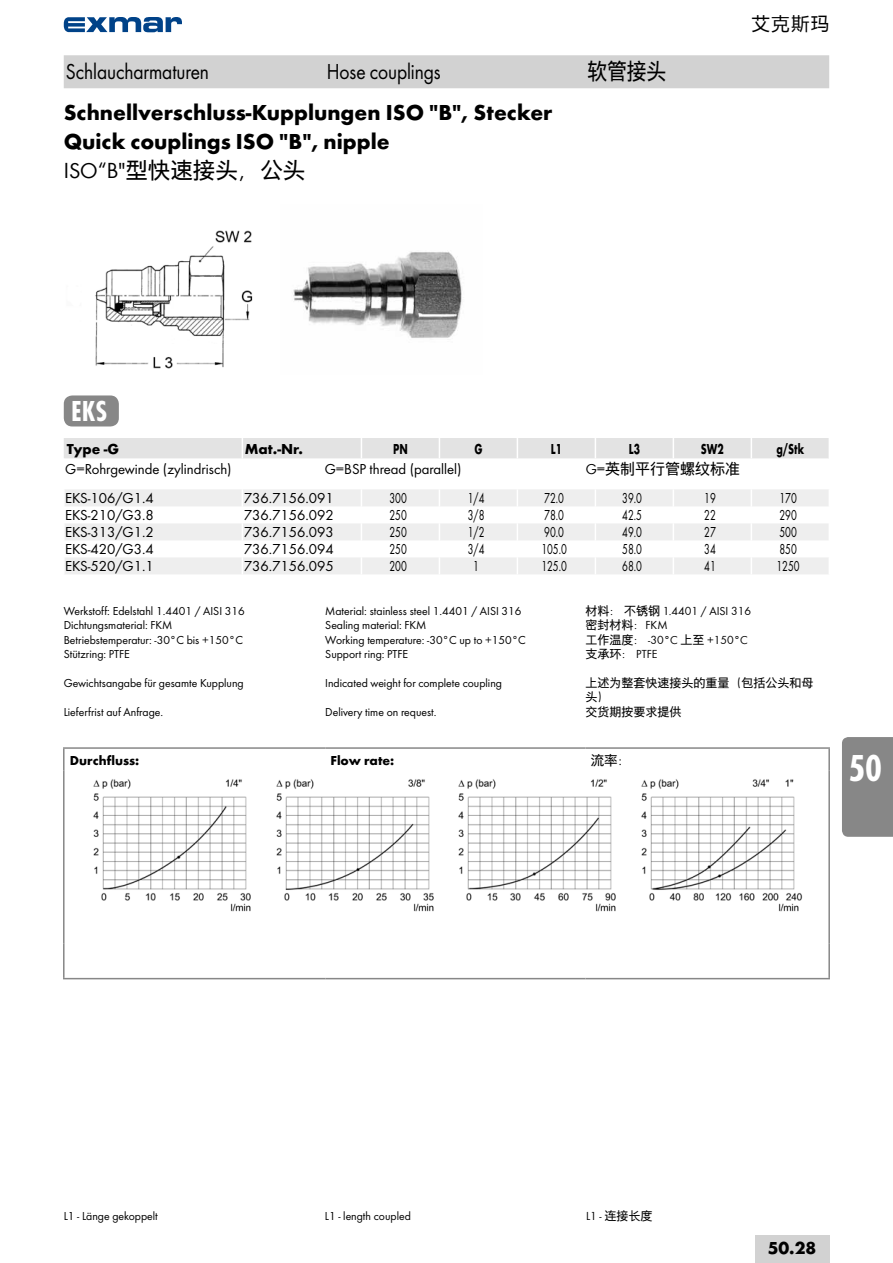
<style>
.page{position:relative;width:893px;height:1263px;background:#fff}
.page>*{position:absolute;margin:0;border:0;box-sizing:border-box;transform-origin:0 0}
.t1{font:700 39px "Futura Con";color:#fff}
.t2{font:700 30px "Futura Con";color:#fff}
.t3{font:700 22.5px/28.8px "Futura";color:#000}
.t4{font:22.5px "Futura Boo";letter-spacing:-.005em;color:#000;scale:.88 1}
.t5{font:22.5px "Futura Book CHS";color:#000}
.t6{font:22.5px "Futura Book CHS";color:#000;scale:.88 1}
.t7{font:700 18px "Futura";color:#000}
.t8{font:18px "Microsoft Ya Hei";color:#000}
.t9{font:15px "Futura Boo";color:#000}
.t10{font:15px "Futura Boo";color:#000;scale:.7 1}
.t11{font:700 15px "Futura";color:#000;scale:.7 1}
.t12{font:700 15px "Futura";color:#000}
.t13{font:15px "Futura Book CHS";color:#000}
.t14{font:700 13.5px "Futura";color:#000}
.t15{font:13.5px "Futura Book CHS";color:#000}
.t16{font:12px/14.4px "Futura Boo";color:#000}
.t17{font:12px/14.4px "Futura Book CHS";color:#000}
</style>
<div class="page">
<div style="left:63px;top:55px;width:767px;height:34px;background:#d2d2d2"></div>
<svg style="left:64px;top:17px;width:118px;height:15px"></svg>
<svg style="left:63px;top:396px;width:766px;height:178px"></svg>
<img style="left:95px;top:230px;width:158px;height:139px">
<img style="left:293px;top:251px;width:169px;height:87px">
<div style="left:64px;top:395px;width:55px;height:31px;background:#878787;border-radius:9px"></div>
<hr style="left:63px;top:749px;width:2px;height:22px;background:#878787">
<hr style="left:63px;top:747px;width:262px;height:2px;background:#878787">
<hr style="left:325px;top:747px;width:260px;height:2px;background:#878787">
<hr style="left:585px;top:747px;width:245px;height:2px;background:#878787">
<hr style="left:828px;top:749px;width:2px;height:22px;background:#878787">
<hr style="left:63px;top:771px;width:2px;height:172px;background:#878787">
<hr style="left:828px;top:771px;width:2px;height:172px;background:#878787">
<hr style="left:63px;top:943px;width:2px;height:35px;background:#878787">
<hr style="left:63px;top:978px;width:262px;height:1px;background:#878787">
<hr style="left:325px;top:978px;width:260px;height:1px;background:#878787">
<hr style="left:828px;top:943px;width:2px;height:35px;background:#878787">
<hr style="left:585px;top:978px;width:245px;height:1px;background:#878787">
<img style="left:93px;top:779px;width:158px;height:133px">
<img style="left:276px;top:779px;width:158px;height:133px">
<img style="left:458px;top:779px;width:158px;height:133px">
<img style="left:641px;top:779px;width:162px;height:133px">
<div style="left:755px;top:1235px;width:74px;height:28px;background:#d2d2d2"></div>
<div style="left:842px;top:737px;width:51px;height:100px;background:#878787"></div>
<h3 class="t4" style="left:66px;top:58px;width:164px">Schlaucharmaturen</h3>
<h3 class="t4" style="left:327px;top:58px;width:131px">Hose couplings</h3>
<h3 class="t6" style="left:587px;top:55px;width:91px">软管接头</h3>
<h3 class="t3" style="left:64px;top:98px;width:490px">Schnellverschluss-Kupplungen ISO "B", Stecker<br>Quick couplings ISO "B", nipple</h3>
<h3 class="t5" style="left:64px;top:155px;width:243px">ISO“B"型快速接头，公头</h3>
<h3 class="t8" style="left:752px;top:11px;width:79px">艾克斯玛</h3>
<h2 class="t2" style="left:71px;top:394px;width:37px">EKS</h2>
<p class="t12" style="left:67px;top:440px;width:54px">Type -G</p>
<p class="t12" style="left:245px;top:440px;width:60px">Mat.-Nr.</p>
<p class="t11" style="left:393px;top:440px;width:23px">PN</p>
<p class="t11" style="left:474px;top:440px;width:13px">G</p>
<p class="t11" style="left:551px;top:440px;width:18px">L1</p>
<p class="t11" style="left:629px;top:440px;width:18px">L3</p>
<p class="t11" style="left:701px;top:440px;width:34px">SW2</p>
<p class="t11" style="left:776px;top:440px;width:41px">g/Stk</p>
<p class="t9" style="left:65px;top:460px;width:168px">G=Rohrgewinde (zylindrisch)</p>
<p class="t9" style="left:325px;top:460px;width:138px">G=BSP thread (parallel)</p>
<p class="t13" style="left:586px;top:458px;width:156px">G=英制平行管螺纹标准</p>
<p class="t9" style="left:65px;top:489px;width:90px">EKS-106/G1.4</p>
<p class="t9" style="left:244px;top:489px;width:91px">736.7156.091</p>
<p class="t10" style="left:389px;top:489px;width:26px">300</p>
<p class="t10" style="left:468px;top:489px;width:25px">1/4</p>
<p class="t10" style="left:544px;top:489px;width:30px">72.0</p>
<p class="t10" style="left:622px;top:489px;width:30px">39.0</p>
<p class="t10" style="left:704px;top:489px;width:18px">19</p>
<p class="t10" style="left:779px;top:489px;width:26px">170</p>
<p class="t9" style="left:65px;top:506px;width:90px">EKS-210/G3.8</p>
<p class="t9" style="left:244px;top:506px;width:91px">736.7156.092</p>
<p class="t10" style="left:389px;top:506px;width:26px">250</p>
<p class="t10" style="left:468px;top:506px;width:25px">3/8</p>
<p class="t10" style="left:544px;top:506px;width:30px">78.0</p>
<p class="t10" style="left:622px;top:506px;width:30px">42.5</p>
<p class="t10" style="left:704px;top:506px;width:18px">22</p>
<p class="t10" style="left:779px;top:506px;width:26px">290</p>
<p class="t9" style="left:65px;top:523px;width:90px">EKS-313/G1.2</p>
<p class="t9" style="left:244px;top:523px;width:91px">736.7156.093</p>
<p class="t10" style="left:389px;top:523px;width:26px">250</p>
<p class="t10" style="left:468px;top:523px;width:25px">1/2</p>
<p class="t10" style="left:544px;top:523px;width:30px">90.0</p>
<p class="t10" style="left:622px;top:523px;width:30px">49.0</p>
<p class="t10" style="left:704px;top:523px;width:18px">27</p>
<p class="t10" style="left:779px;top:523px;width:26px">500</p>
<p class="t9" style="left:65px;top:540px;width:90px">EKS-420/G3.4</p>
<p class="t9" style="left:244px;top:540px;width:91px">736.7156.094</p>
<p class="t10" style="left:389px;top:540px;width:26px">250</p>
<p class="t10" style="left:468px;top:540px;width:25px">3/4</p>
<p class="t10" style="left:541px;top:540px;width:38px">105.0</p>
<p class="t10" style="left:622px;top:540px;width:30px">58.0</p>
<p class="t10" style="left:704px;top:540px;width:18px">34</p>
<p class="t10" style="left:779px;top:540px;width:26px">850</p>
<p class="t9" style="left:65px;top:557px;width:90px">EKS-520/G1.1</p>
<p class="t9" style="left:244px;top:557px;width:91px">736.7156.095</p>
<p class="t10" style="left:389px;top:557px;width:26px">200</p>
<p class="t10" style="left:473px;top:557px;width:10px">1</p>
<p class="t10" style="left:541px;top:557px;width:38px">125.0</p>
<p class="t10" style="left:622px;top:557px;width:30px">68.0</p>
<p class="t10" style="left:704px;top:557px;width:18px">41</p>
<p class="t10" style="left:776px;top:557px;width:35px">1250</p>
<p class="t16" style="left:64px;top:604px;width:182px">Werkstoff: Edelstahl 1.4401 / AISI 316<br>Dichtungsmaterial: FKM<br>Betriebstemperatur: -30°C bis +150°C<br>Stützring: PTFE</p>
<p class="t16" style="left:64px;top:676px;width:182px">Gewichtsangabe für gesamte Kupplung</p>
<p class="t16" style="left:64px;top:704px;width:101px">Lieferfrist auf Anfrage.</p>
<p class="t17" style="left:585px;top:603px;width:167px">材料： 不锈钢 1.4401 / AISI 316密封材料：FKM<br>工作温度： -30°C 上至 +150°C支承环： PTFE</p>
<p class="t17" style="left:585px;top:675px;width:229px">上述为整套快速接头的重量（包括公头和母头）<br>交货期按要求提供</p>
<p class="t16" style="left:325px;top:604px;width:202px">Material: stainless steel 1.4401 / AISI 316<br>Sealing material: FKM<br>Working temperature: -30°C up to +150°C<br>Support ring: PTFE</p>
<p class="t16" style="left:325px;top:676px;width:178px">Indicated weight for complete coupling</p>
<p class="t16" style="left:325px;top:704px;width:113px">Delivery time on request.</p>
<p class="t14" style="left:70px;top:752px;width:71px">Durchfluss:</p>
<p class="t14" style="left:330px;top:752px;width:65px">Flow rate:</p>
<p class="t15" style="left:591px;top:751px;width:42px">流率：</p>
<h1 class="t1" style="left:848px;top:745px;width:35px">50</h1>
<p class="t16" style="left:64px;top:1208px;width:96px">L1 - Länge gekoppelt</p>
<p class="t16" style="left:325px;top:1208px;width:87px">L1 - length coupled</p>
<p class="t17" style="left:586px;top:1208px;width:68px">L1 - 连接长度</p>
<h3 class="t7" style="left:768px;top:1237px;width:50px">50.28</h3>
</div>
